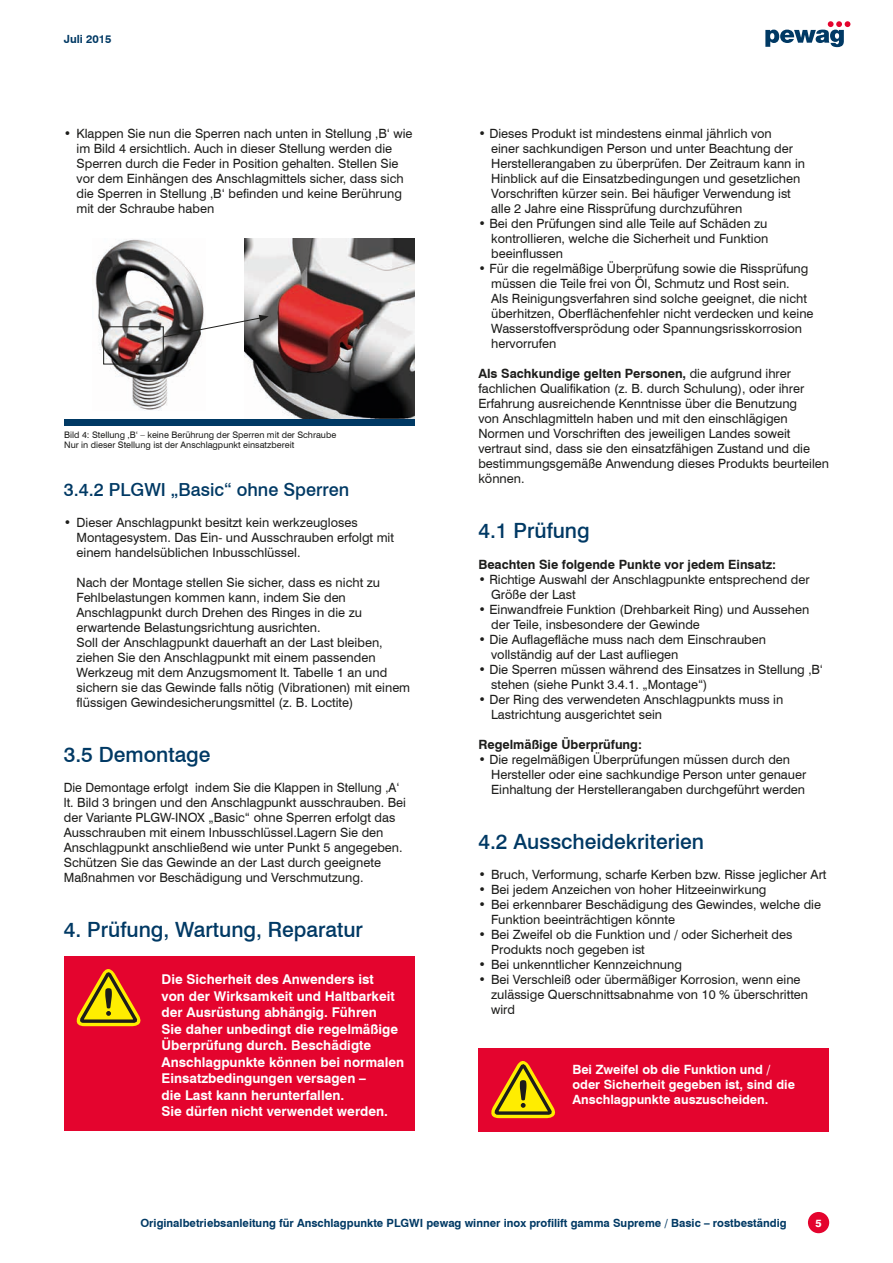
<style>
.page{position:relative;width:893px;height:1263px;background:#fff}
.page>*{position:absolute;margin:0;border:0;box-sizing:border-box;transform-origin:0 0}
.t1{font:500 21px "Swiss 721 BT";color:#003964}
.t2{font:500 18px "Swiss 721 BT";color:#003964}
.t3{font:700 13.5px/16.5px "Swiss 721 BT";color:#fff}
.t4{font:12.75px/15px "Swiss 721 BT";color:#1d1d1b}
.t5{font:700 12.75px/15px "Swiss 721 BT";color:#fff}
.t6{font:700 12.75px "Swiss 721 BT";color:#1d1d1b}
.t7{font:700 11.25px "Swiss 721 BT";color:#003964}
.t8{font:800 10.5px "Swiss 721 BT";color:#fff}
.t9{font:9px/10.8px "Swiss 721 BT";color:#1d1d1b}
.s1{font-weight:700}
</style>
<div class="page">
<svg style="left:765px;top:21px;width:85px;height:26px"></svg>
<div style="left:808px;top:1212px;width:21px;height:21px;background:#e4042e;border-radius:50%"></div>
<div style="left:478px;top:1048px;width:351px;height:83px;background:#e4042e"></div>
<svg style="left:491px;top:1061px;width:65px;height:58px"></svg>
<div style="left:64px;top:957px;width:351px;height:174px;background:#e4042e"></div>
<svg style="left:76px;top:969px;width:65px;height:58px"></svg>
<img style="left:95px;top:239px;width:109px;height:171px">
<img style="left:244px;top:239px;width:170px;height:180px">
<div style="left:103px;top:326px;width:61px;height:38px;border:1px solid #1d1d1b"></div>
<svg style="left:163px;top:315px;width:106px;height:23px"></svg>
<div style="left:64px;top:419px;width:351px;height:6px;background:#003964"></div>
<p class="t7" style="left:64px;top:32px;width:49px">Juli 2015</p>
<p class="t4" style="left:77px;top:126px;width:338px;text-indent:-13px">• Klappen Sie nun die Sperren nach unten in Stellung ‚B‘ wie im Bild 4 ersichtlich. Auch in dieser Stellung werden die Sperren durch die Feder in Position gehalten. Stellen Sie vor dem Einhängen des Anschlagmittels sicher, dass sich die Sperren in Stellung ‚B‘ befinden und keine Berührung mit der Schraube haben</p>
<p class="t9" style="left:64px;top:429px;width:274px">Bild 4: Stellung ‚B‘ – keine Berührung der Sperren mit der Schraube<br>Nur in dieser Stellung ist der Anschlagpunkt einsatzbereit</p>
<h2 class="t2" style="left:64px;top:479px;width:287px">3.4.2 PLGWI „Basic“ ohne Sperren</h2>
<p class="t4" style="left:77px;top:514px;width:319px;text-indent:-13px">• Dieser Anschlagpunkt besitzt kein werkzeugloses<br>Montagesystem. Das Ein- und Ausschrauben erfolgt mit einem handelsüblichen Inbusschlüssel.</p>
<p class="t4" style="left:77px;top:574px;width:335px">Nach der Montage stellen Sie sicher, dass es nicht zu Fehlbelastungen kommen kann, indem Sie den Anschlagpunkt durch Drehen des Ringes in die zu erwartende Belastungsrichtung ausrichten.<br>Soll der Anschlagpunkt dauerhaft an der Last bleiben, ziehen Sie den Anschlagpunkt mit einem passenden Werkzeug mit dem Anzugsmoment lt. Tabelle 1 an und sichern sie das Gewinde falls nötig (Vibrationen) mit einem flüssigen Gewindesicherungsmittel (z. B. Loctite)</p>
<h1 class="t1" style="left:64px;top:741px;width:148px">3.5 Demontage</h1>
<p class="t4" style="left:64px;top:780px;width:344px">Die Demontage erfolgt indem Sie die Klappen in Stellung ‚A‘ lt. Bild 3 bringen und den Anschlagpunkt ausschrauben. Bei der Variante PLGW-INOX „Basic“ ohne Sperren erfolgt das Ausschrauben mit einem Inbusschlüssel.Lagern Sie den Anschlagpunkt anschließend wie unter Punkt 5 angegeben.<br>Schützen Sie das Gewinde an der Last durch geeignete Maßnahmen vor Beschädigung und Verschmutzung.</p>
<h1 class="t1" style="left:64px;top:917px;width:301px">4. Prüfung, Wartung, Reparatur</h1>
<p class="t3" style="left:162px;top:971px;width:244px">Die Sicherheit des Anwenders ist<br>von der Wirksamkeit und Haltbarkeit der Ausrüstung abhängig. Führen<br>Sie daher unbedingt die regelmäßige Überprüfung durch. Beschädigte Anschlagpunkte können bei normalen Einsatzbedingungen versagen –<br>die Last kann herunterfallen.<br>Sie dürfen nicht verwendet werden.</p>
<p class="t4" style="left:491px;top:126px;width:315px;text-indent:-13px">• Dieses Produkt ist mindestens einmal jährlich von<br>einer sachkundigen Person und unter Beachtung der Herstellerangaben zu überprüfen. Der Zeitraum kann in Hinblick auf die Einsatzbedingungen und gesetzlichen Vorschriften kürzer sein. Bei häufiger Verwendung ist alle 2 Jahre eine Rissprüfung durchzuführen</p>
<p class="t4" style="left:491px;top:216px;width:279px;text-align:justify;text-indent:-13px">• Bei den Prüfungen sind alle Teile auf Schäden zu kontrollieren, welche die Sicherheit und Funktion beeinflussen</p>
<p class="t4" style="left:491px;top:261px;width:324px;text-indent:-13px">• Für die regelmäßige Überprüfung sowie die Rissprüfung müssen die Teile frei von Öl, Schmutz und Rost sein.<br>Als Reinigungsverfahren sind solche geeignet, die nicht überhitzen, Oberflächenfehler nicht verdecken und keine Wasserstoffversprödung oder Spannungsrisskorrosion hervorrufen</p>
<p class="t4" style="left:478px;top:366px;width:352px"><span class="s1">Als Sachkundige gelten Personen,</span> die aufgrund ihrer fachlichen Qualifikation (z. B. durch Schulung), oder ihrer Erfahrung ausreichende Kenntnisse über die Benutzung<br>von Anschlagmitteln haben und mit den einschlägigen Normen und Vorschriften des jeweiligen Landes soweit vertraut sind, dass sie den einsatzfähigen Zustand und die bestimmungsgemäße Anwendung dieses Produkts beurteilen können.</p>
<h1 class="t1" style="left:478px;top:518px;width:113px">4.1 Prüfung</h1>
<p class="t6" style="left:478px;top:556px;width:299px">Beachten Sie folgende Punkte vor jedem Einsatz:</p>
<p class="t4" style="left:491px;top:571px;width:320px;text-indent:-13px">• Richtige Auswahl der Anschlagpunkte entsprechend der<br>Größe der Last</p>
<p class="t4" style="left:491px;top:601px;width:320px;text-indent:-13px">• Einwandfreie Funktion (Drehbarkeit Ring) und Aussehen der Teile, insbesondere der Gewinde</p>
<p class="t4" style="left:491px;top:631px;width:276px;text-indent:-13px">• Die Auflagefläche muss nach dem Einschrauben vollständig auf der Last aufliegen</p>
<p class="t4" style="left:491px;top:661px;width:334px;text-indent:-13px">• Die Sperren müssen während des Einsatzes in Stellung ‚B‘ stehen (siehe Punkt 3.4.1. „Montage“)</p>
<p class="t4" style="left:491px;top:691px;width:294px;text-indent:-13px">• Der Ring des verwendeten Anschlagpunkts muss in<br>Lastrichtung ausgerichtet sein</p>
<p class="t6" style="left:478px;top:736px;width:165px">Regelmäßige Überprüfung:</p>
<p class="t4" style="left:491px;top:751px;width:317px;text-indent:-13px">• Die regelmäßigen Überprüfungen müssen durch den<br>Hersteller oder eine sachkundige Person unter genauer<br>Einhaltung der Herstellerangaben durchgeführt werden</p>
<h1 class="t1" style="left:478px;top:828px;width:227px">4.2 Ausscheidekriterien</h1>
<p class="t4" style="left:478px;top:867px;width:350px">• Bruch, Verformung, scharfe Kerben bzw. Risse jeglicher Art</p>
<p class="t4" style="left:478px;top:882px;width:290px">• Bei jedem Anzeichen von hoher Hitzeeinwirkung</p>
<p class="t4" style="left:491px;top:897px;width:331px;text-indent:-13px">• Bei erkennbarer Beschädigung des Gewindes, welche die<br>Funktion beeinträchtigen könnte</p>
<p class="t4" style="left:491px;top:927px;width:303px;text-indent:-13px">• Bei Zweifel ob die Funktion und / oder Sicherheit des<br>Produkts noch gegeben ist</p>
<p class="t4" style="left:478px;top:957px;width:205px">• Bei unkenntlicher Kennzeichnung</p>
<p class="t4" style="left:491px;top:972px;width:319px;text-indent:-13px">• Bei Verschleiß oder übermäßiger Korrosion, wenn eine zulässige Querschnittsabnahme von 10 % überschritten wird</p>
<p class="t5" style="left:572px;top:1062px;width:224px">Bei Zweifel ob die Funktion und / oder Sicherheit gegeben ist, sind die<br>Anschlagpunkte auszuscheiden.</p>
<p class="t7" style="left:140px;top:1216px;width:648px">Originalbetriebsanleitung für Anschlagpunkte PLGWI pewag winner inox profilift gamma Supreme / Basic – rostbeständig</p>
<p class="t8" style="left:815px;top:1216px;width:8px">5</p>
</div>
